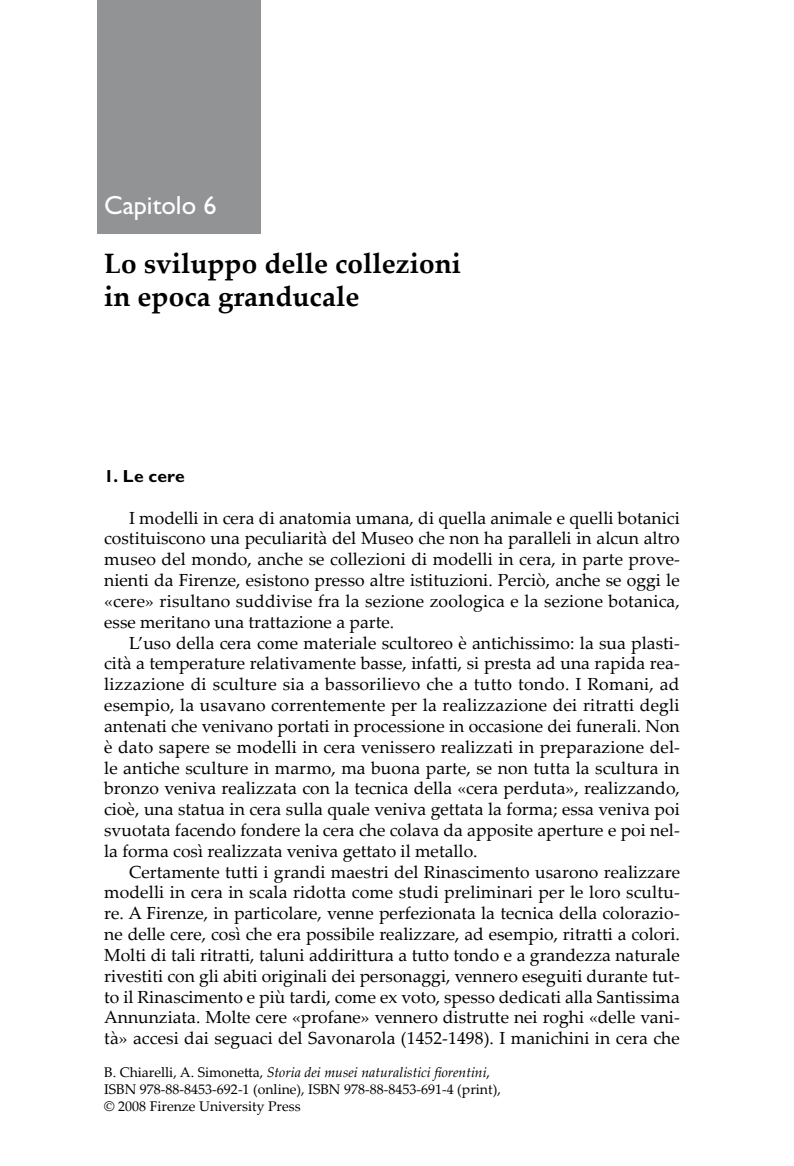
<style>
.page{position:relative;width:794px;height:1166px;background:#fff}
.page>*{position:absolute;margin:0;border:0;box-sizing:border-box;transform-origin:0 0}
.t1{font:700 28px/33.8px "Palatino Linotype";color:#000}
.t2{font:26.25px "Gill Sans Std";color:#fff}
.t3{font:17.5px/20.8px "Palatino Linotype";color:#000;text-align:justify}
.t4{font:700 17.5px "Gill Sans Std";letter-spacing:.01em;color:#000}
.t5{font:14px/16.8px "Palatino Linotype";color:#000}
.s1{font-style:italic}
</style>
<div class="page">
<div style="left:97px;top:0;width:164px;height:234px;background:#929395"></div>
<h2 class="t2" style="left:104px;top:190px;width:114px">Capitolo 6</h2>
<h1 class="t1" style="left:104px;top:245px;width:358px">Lo sviluppo delle collezioni in epoca granducale</h1>
<p class="t4" style="left:104px;top:466px;width:82px">1. Le cere</p>
<p class="t3" style="left:104px;top:506px;width:577px;text-indent:25px">I modelli in cera di anatomia umana, di quella animale e quelli botanici costituiscono una peculiarità del Museo che non ha paralleli in alcun altro museo del mondo, anche se collezioni di modelli in cera, in parte prove&shy;nienti da Firenze, esistono presso altre istituzioni. Perciò, anche se oggi le «cere» risultano suddivise fra la sezione zoologica e la sezione botanica, esse meritano una trattazione a parte.</p>
<p class="t3" style="left:104px;top:631px;width:577px;text-indent:25px">L’uso della cera come materiale scultoreo è antichissimo: la sua plasti&shy;cità a temperature relativamente basse, infatti, si presta ad una rapida rea&shy;lizzazione di sculture sia a bassorilievo che a tutto tondo. I Romani, ad esempio, la usavano correntemente per la realizzazione dei ritratti degli antenati che venivano portati in processione in occasione dei funerali. Non è dato sapere se modelli in cera venissero realizzati in preparazione del&shy;le antiche sculture in marmo, ma buona parte, se non tutta la scultura in bronzo veniva realizzata con la tecnica della «cera perduta», realizzando, cioè, una statua in cera sulla quale veniva gettata la forma; essa veniva poi svuotata facendo fondere la cera che colava da apposite aperture e poi nel&shy;la forma così realizzata veniva gettato il metallo.</p>
<p class="t3" style="left:104px;top:860px;width:577px;text-indent:25px">Certamente tutti i grandi maestri del Rinascimento usarono realizzare modelli in cera in scala ridotta come studi preliminari per le loro scultu&shy;re. A Firenze, in particolare, venne perfezionata la tecnica della colorazio&shy;ne delle cere, così che era possibile realizzare, ad esempio, ritratti a colori.<br>Molti di tali ritratti, taluni addirittura a tutto tondo e a grandezza naturale rivestiti con gli abiti originali dei personaggi, vennero eseguiti durante tut&shy;to il Rinascimento e più tardi, come ex voto, spesso dedicati alla Santissima Annunziata. Molte cere «profane» vennero distrutte nei roghi «delle vani&shy;tà» accesi dai seguaci del Savonarola (1452-1498). I manichini in cera che</p>
<p class="t5" style="left:104px;top:1063px;width:398px">B. Chiarelli, A. Simonetta, <span class="s1">Storia dei musei naturalistici fiorentini</span>,<br>ISBN 978-88-8453-692-1 (online), ISBN 978-88-8453-691-4 (print), © 2008 Firenze University Press</p>
</div>
